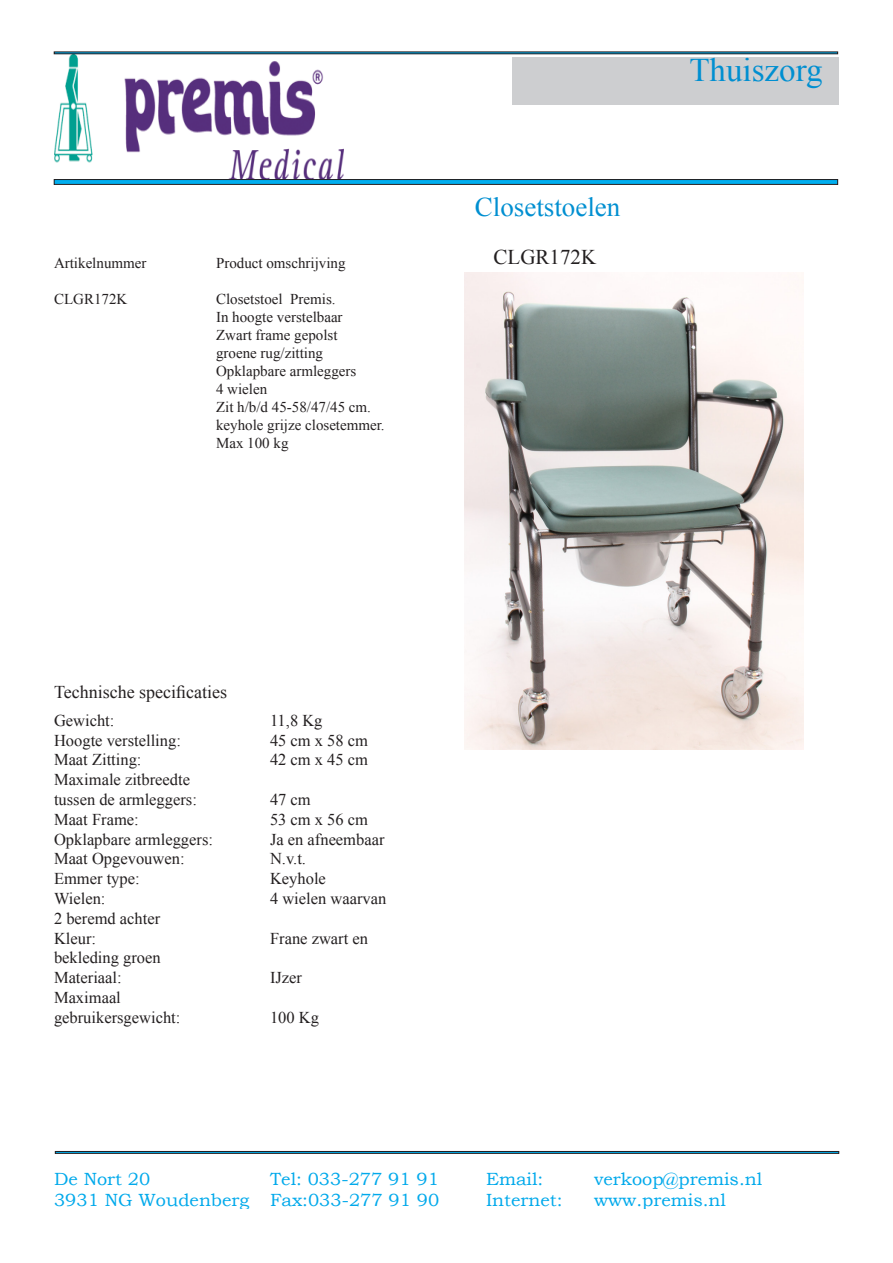
<style>
.page{position:relative;width:893px;height:1263px;background:#fff}
.page>*{position:absolute;margin:0;border:0;box-sizing:border-box;transform-origin:0 0}
.t1{font:33px "Times New Roman";color:#008fd1}
.t2{font:27px "Times New Roman";color:#008fd1}
.t3{font:21px "Times New Roman";color:#231f20}
.t4{font:18px "Times New Roman";color:#231f20}
.t5{font:17.55px "Bookman Old Style";color:#00a9eb}
.t6{font:16.5px "Times New Roman";color:#231f20}
.t7{font:15px "Times New Roman";color:#231f20}
</style>
<div class="page">
<img style="left:54px;top:54px;width:289px;height:125px">
<div style="left:512px;top:57px;width:327px;height:47px;background:#cdced0"></div>
<hr style="left:54px;top:180px;width:784px;height:4px;background:#00aeef">
<div style="left:54px;top:179px;width:784px;height:6px;border:1px solid #231f20"></div>
<div style="left:55px;top:1151px;width:784px;height:2px;border:1px solid #231f20"></div>
<img style="left:465px;top:272px;width:339px;height:477px">
<p class="t2" style="left:475px;top:189px;width:147px">Closetstoelen</p>
<p class="t7" style="left:54px;top:252px;width:94px">Artikelnummer</p>
<p class="t7" style="left:216px;top:252px;width:131px">Product omschrijving</p>
<p class="t3" style="left:493px;top:243px;width:104px">CLGR172K</p>
<p class="t7" style="left:54px;top:288px;width:75px">CLGR172K</p>
<p class="t7" style="left:216px;top:288px;width:121px">Closetstoel Premis.</p>
<p class="t7" style="left:216px;top:306px;width:128px">In hoogte verstelbaar</p>
<p class="t7" style="left:216px;top:324px;width:123px">Zwart frame gepolst</p>
<p class="t7" style="left:216px;top:342px;width:109px">groene rug/zitting</p>
<p class="t7" style="left:216px;top:360px;width:142px">Opklapbare armleggers</p>
<p class="t7" style="left:216px;top:378px;width:53px">4 wielen</p>
<p class="t7" style="left:216px;top:396px;width:157px">Zit h/b/d 45-58/47/45 cm.</p>
<p class="t7" style="left:216px;top:414px;width:170px">keyhole grijze closetemmer.</p>
<p class="t7" style="left:216px;top:432px;width:74px">Max 100 kg</p>
<p class="t1" style="left:689px;top:48px;width:135px">Thuiszorg</p>
<p class="t4" style="left:54px;top:680px;width:175px">Technische specificaties</p>
<p class="t6" style="left:54px;top:709px;width:62px">Gewicht:</p>
<p class="t6" style="left:270px;top:709px;width:54px">11,8 Kg</p>
<p class="t6" style="left:54px;top:729px;width:128px">Hoogte verstelling:</p>
<p class="t6" style="left:270px;top:729px;width:100px">45 cm x 58 cm</p>
<p class="t6" style="left:54px;top:749px;width:89px">Maat Zitting:</p>
<p class="t6" style="left:270px;top:749px;width:100px">42 cm x 45 cm</p>
<p class="t6" style="left:54px;top:769px;width:138px">Maximale zitbreedte</p>
<p class="t6" style="left:54px;top:788px;width:144px">tussen de armleggers:</p>
<p class="t6" style="left:270px;top:788px;width:42px">47 cm</p>
<p class="t6" style="left:54px;top:808px;width:86px">Maat Frame:</p>
<p class="t6" style="left:270px;top:808px;width:100px">53 cm x 56 cm</p>
<p class="t6" style="left:54px;top:828px;width:160px">Opklapbare armleggers:</p>
<p class="t6" style="left:270px;top:828px;width:116px">Ja en afneembaar</p>
<p class="t6" style="left:54px;top:848px;width:132px">Maat Opgevouwen:</p>
<p class="t6" style="left:270px;top:848px;width:38px">N.v.t.</p>
<p class="t6" style="left:54px;top:868px;width:87px">Emmer type:</p>
<p class="t6" style="left:270px;top:868px;width:57px">Keyhole</p>
<p class="t6" style="left:54px;top:887px;width:53px">Wielen:</p>
<p class="t6" style="left:270px;top:887px;width:118px">4 wielen waarvan</p>
<p class="t6" style="left:54px;top:907px;width:108px">2 beremd achter</p>
<p class="t6" style="left:54px;top:927px;width:44px">Kleur:</p>
<p class="t6" style="left:270px;top:927px;width:100px">Frane zwart en</p>
<p class="t6" style="left:54px;top:947px;width:108px">bekleding groen</p>
<p class="t6" style="left:54px;top:967px;width:69px">Materiaal:</p>
<p class="t6" style="left:270px;top:967px;width:34px">IJzer</p>
<p class="t6" style="left:54px;top:986px;width:68px">Maximaal</p>
<p class="t6" style="left:54px;top:1006px;width:128px">gebruikersgewicht:</p>
<p class="t6" style="left:270px;top:1006px;width:51px">100 Kg</p>
<p class="t5" style="left:54px;top:1167px;width:98px">De Nort 20</p>
<p class="t5" style="left:270px;top:1167px;width:170px">Tel: 033-277 91 91</p>
<p class="t5" style="left:486px;top:1167px;width:59px">Email:</p>
<p class="t5" style="left:594px;top:1167px;width:170px">verkoop@premis.nl</p>
<p class="t5" style="left:54px;top:1188px;width:387px">3931 NG Woudenberg Fax:033-277 91 90</p>
<p class="t5" style="left:486px;top:1188px;width:78px">Internet:</p>
<p class="t5" style="left:594px;top:1188px;width:133px">www.premis.nl</p>
</div>
